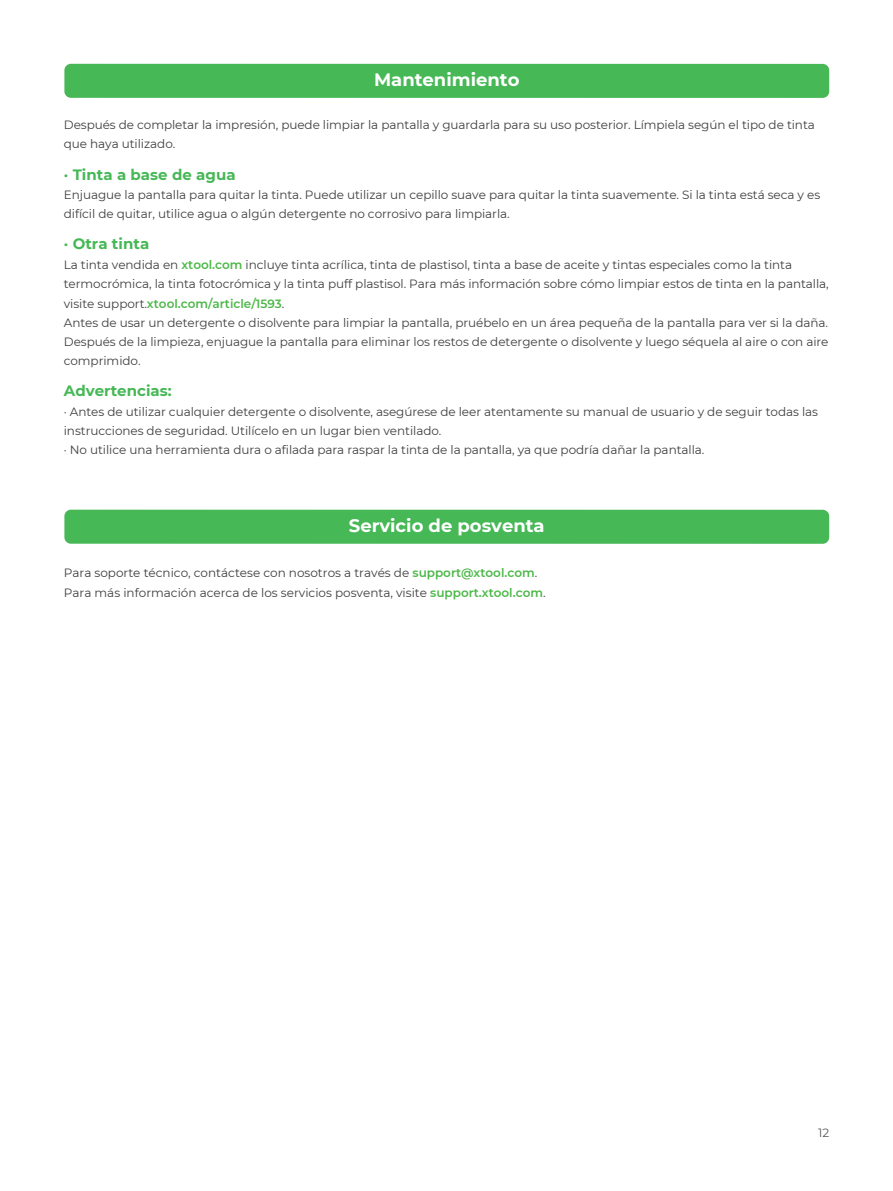
<style>
.page{position:relative;width:893px;height:1191px;background:#fff}
.page>*{position:absolute;margin:0;border:0;box-sizing:border-box;transform-origin:0 0}
.t1{font:700 18px "Montserrat";color:#fff}
.t2{font:700 15px "Montserrat";color:#46b856}
.t3{font:12px/19.2px "Montserrat";letter-spacing:-.005em;color:#3f3f40}
.t4{font:12px/19.5px "Montserrat";color:#3e3e3f}
.t5{font:12px "Montserrat";color:#58595b}
.s1{font-weight:600;color:#4cb848}
</style>
<div class="page">
<div style="left:64px;top:64px;width:765px;height:34px;background:#46b856;border-radius:6px"></div>
<div style="left:64px;top:509px;width:765px;height:35px;background:#46b856;border-radius:6px"></div>
<h1 class="t1" style="left:374px;top:67px;width:147px">Mantenimiento</h1>
<p class="t3" style="left:64px;top:115px;width:753px">Después de completar la impresión, puede limpiar la pantalla y guardarla para su uso posterior. Límpiela según el tipo de tinta que haya utilizado.</p>
<p class="t2" style="left:64px;top:163px;width:173px">· Tinta a base de agua</p>
<p class="t3" style="left:64px;top:184px;width:758px">Enjuague la pantalla para quitar la tinta. Puede utilizar un cepillo suave para quitar la tinta suavemente. Si la tinta está seca y es difícil de quitar, utilice agua o algún detergente no corrosivo para limpiarla.</p>
<p class="t2" style="left:64px;top:233px;width:87px">· Otra tinta</p>
<p class="t3" style="left:64px;top:255px;width:766px">La tinta vendida en <span class="s1">xtool.com</span> incluye tinta acrílica, tinta de plastisol, tinta a base de aceite y tintas especiales como la tinta termocrómica, la tinta fotocrómica y la tinta puff plastisol. Para más información sobre cómo limpiar estos de tinta en la pantalla, visite support.<span class="s1">xtool.com/article/1593</span>.<br>Antes de usar un detergente o disolvente para limpiar la pantalla, pruébelo en un área pequeña de la pantalla para ver si la daña.<br>Después de la limpieza, enjuague la pantalla para eliminar los restos de detergente o disolvente y luego séquela al aire o con aire comprimido.</p>
<p class="t2" style="left:64px;top:380px;width:110px">Advertencias:</p>
<p class="t3" style="left:64px;top:401px;width:756px">· Antes de utilizar cualquier detergente o disolvente, asegúrese de leer atentamente su manual de usuario y de seguir todas las instrucciones de seguridad. Utilícelo en un lugar bien ventilado.<br>· No utilice una herramienta dura o afilada para raspar la tinta de la pantalla, ya que podría dañar la pantalla.</p>
<h1 class="t1" style="left:349px;top:512px;width:197px">Servicio de posventa</h1>
<p class="t4" style="left:64px;top:563px;width:483px">Para soporte técnico, contáctese con nosotros a través de <span class="s1">support@xtool.com</span>.<br>Para más información acerca de los servicios posventa, visite <span class="s1">support.xtool.com</span>.</p>
<p class="t5" style="left:818px;top:1124px;width:13px">12</p>
</div>
